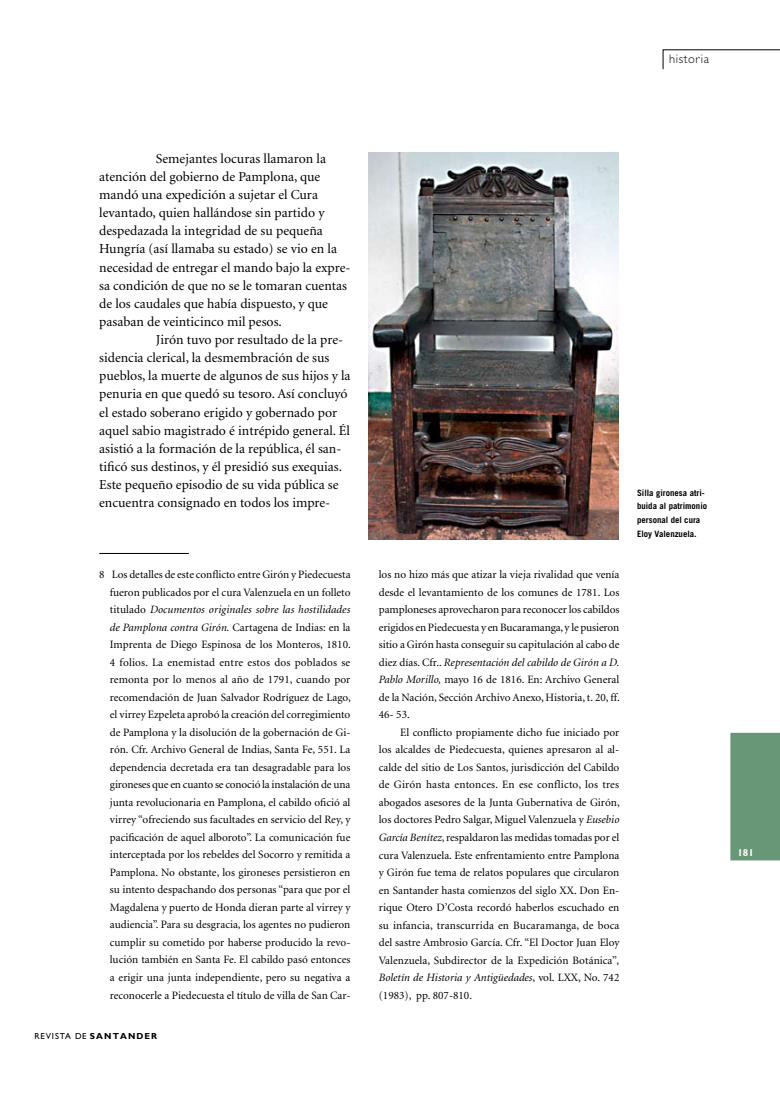
<style>
.page{position:relative;width:780px;height:1099px;background:#fff}
.page>*{position:absolute;margin:0;border:0;box-sizing:border-box;transform-origin:0 0}
.t1{font:13.75px "Minion";color:#000}
.t2{font:300 12.5px "Gill Sans";color:#000}
.t3{font:11.25px/17.5px "Minion";color:#000;text-align:justify}
.t4{font:700 10px "Gill Sans";color:#fff}
.t5{font:700 8.75px/13.8px "Trade Gothic";color:#000}
.t6{font:8.75px "Gill Sans";letter-spacing:.1em;color:#000}
.s1{font-style:italic}
.s2{font-weight:700}
</style>
<div class="page">
<div style="left:730px;top:732px;width:49px;height:128px;background:#679776"></div>
<svg style="left:662px;top:50px;width:117px;height:20px"></svg>
<img style="left:368px;top:152px;width:250px;height:388px">
<hr style="left:99px;top:553px;width:90px;height:1px;background:#000">
<p class="t2" style="left:669px;top:52px;width:41px">historia</p>
<p class="t1" style="left:156px;top:152px;width:171px">Semejantes locuras llamaron la</p>
<p class="t1" style="left:99px;top:170px;width:223px">atención del gobierno de Pamplona, que</p>
<p class="t1" style="left:99px;top:188px;width:220px">mandó una expedición a sujetar el Cura</p>
<p class="t1" style="left:99px;top:206px;width:227px">levantado, quien hallándose sin partido y</p>
<p class="t1" style="left:99px;top:224px;width:225px">despedazada la integridad de su pequeña</p>
<p class="t1" style="left:99px;top:242px;width:239px">Hungría (así llamaba su estado) se vio en la</p>
<p class="t1" style="left:99px;top:260px;width:253px">necesidad de entregar el mando bajo la expre-</p>
<p class="t1" style="left:99px;top:278px;width:249px">sa condición de que no se le tomaran cuentas</p>
<p class="t1" style="left:99px;top:297px;width:230px">de los caudales que había dispuesto, y que</p>
<p class="t1" style="left:99px;top:315px;width:184px">pasaban de veinticinco mil pesos.</p>
<p class="t1" style="left:156px;top:333px;width:189px">Jirón tuvo por resultado de la pre-</p>
<p class="t1" style="left:99px;top:351px;width:232px">sidencia clerical, la desmembración de sus</p>
<p class="t1" style="left:99px;top:369px;width:253px">pueblos, la muerte de algunos de sus hijos y la</p>
<p class="t1" style="left:99px;top:387px;width:250px">penuria en que quedó su tesoro. Así concluyó</p>
<p class="t1" style="left:99px;top:405px;width:239px">el estado soberano erigido y gobernado por</p>
<p class="t1" style="left:99px;top:423px;width:252px">aquel sabio magistrado é intrépido general. Él</p>
<p class="t1" style="left:99px;top:441px;width:244px">asistió a la formación de la república, él san-</p>
<p class="t1" style="left:99px;top:460px;width:244px">tificó sus destinos, y él presidió sus exequias.</p>
<p class="t1" style="left:99px;top:478px;width:241px">Este pequeño episodio de su vida pública se</p>
<p class="t1" style="left:99px;top:496px;width:232px">encuentra consignado en todos los impre-</p>
<p class="t3" style="left:110px;top:566px;width:242px;text-indent:-11px">8 Los detalles de este conflicto entre Girón y Piedecuesta fueron publicados por el cura Valenzuela en un folleto titulado <span class="s1">Documentos originales sobre las hostilidades de Pamplona contra Girón.</span> Cartagena de Indias: en la Imprenta de Diego Espinosa de los Monteros, 1810.<br>4 folios. La enemistad entre estos dos poblados se remonta por lo menos al año de 1791, cuando por recomendación de Juan Salvador Rodríguez de Lago, el virrey Ezpeleta aprobó la creación del corregimiento de Pamplona y la disolución de la gobernación de Gi&shy;rón. Cfr. Archivo General de Indias, Santa Fe, 551. La dependencia decretada era tan desagradable para los gironeses que en cuanto se conoció la instalación de una junta revolucionaria en Pamplona, el cabildo ofició al virrey “ofreciendo sus facultades en servicio del Rey, y pacificación de aquel alboroto”. La comunicación fue interceptada por los rebeldes del Socorro y remitida a Pamplona. No obstante, los gironeses persistieron en su intento despachando dos personas “para que por el Magdalena y puerto de Honda dieran parte al virrey y audiencia”. Para su desgracia, los agentes no pudieron cumplir su cometido por haberse producido la revo&shy;lución también en Santa Fe. El cabildo pasó entonces a erigir una junta independiente, pero su negativa a reconocerle a Piedecuesta el título de villa de San Car-</p>
<p class="t3" style="left:379px;top:566px;width:242px">los no hizo más que atizar la vieja rivalidad que venía desde el levantamiento de los comunes de 1781. Los pamploneses aprovecharon para reconocer los cabildos erigidos en Piedecuesta y en Bucaramanga, y le pusieron sitio a Girón hasta conseguir su capitulación al cabo de diez días. Cfr.. <span class="s1">Representación del cabildo de Girón a D.<br>Pablo Morillo,</span> mayo 16 de 1816. En: Archivo General de la Nación, Sección Archivo Anexo, Historia, t. 20, ff.<br>46- 53.</p>
<p class="t3" style="left:379px;top:724px;width:242px;text-indent:21px">El conflicto propiamente dicho fue iniciado por los alcaldes de Piedecuesta, quienes apresaron al al&shy;calde del sitio de Los Santos, jurisdicción del Cabildo de Girón hasta entonces. En ese conflicto, los tres abogados asesores de la Junta Gubernativa de Girón, los doctores Pedro Salgar, Miguel Valenzuela y <span class="s1">Eusebio García Benítez</span>, respaldaron las medidas tomadas por el cura Valenzuela. Este enfrentamiento entre Pamplona y Girón fue tema de relatos populares que circularon en Santander hasta comienzos del siglo XX. Don En&shy;rique Otero D’Costa recordó haberlos escuchado en su infancia, transcurrida en Bucaramanga, de boca del sastre Ambrosio García. Cfr. “El Doctor Juan Eloy Valenzuela, Subdirector de la Expedición Botánica”<span class="s1">, Boletín de Historia y Antigüedades</span>, vol. LXX, No. 742 (1983), pp. 807-810.</p>
<p class="t6" style="left:34px;top:1031px;width:124px">REVISTA DE <span class="s2">SANTANDER</span></p>
<p class="t5" style="left:637px;top:485px;width:72px">Silla gironesa atri&shy;buida al patrimonio personal del cura<br>Eloy Valenzuela.</p>
<p class="t4" style="left:737px;top:846px;width:18px">181</p>
</div>
